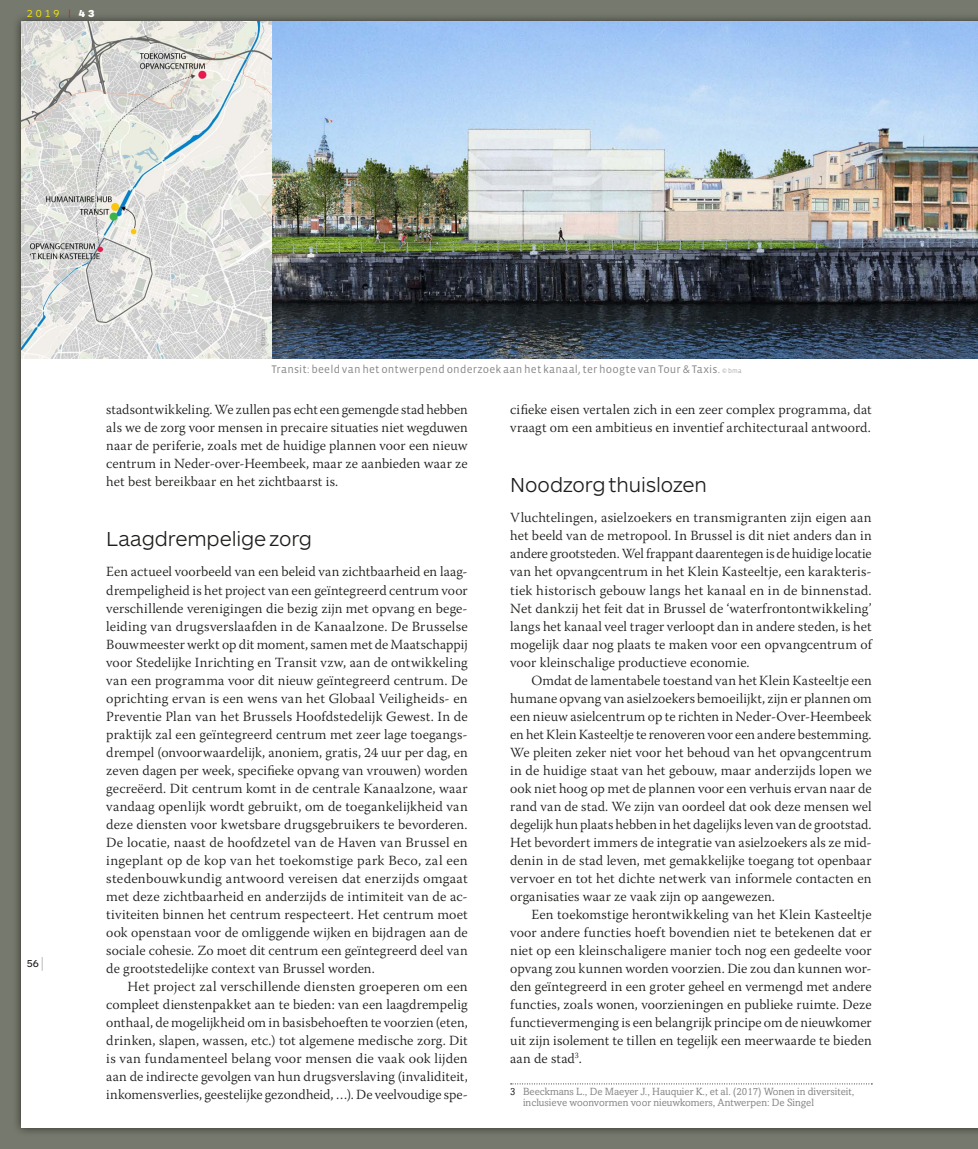
<style>
.page{position:relative;width:978px;height:1149px;background:#fff}
.page>*{position:absolute;margin:0;border:0;box-sizing:border-box;transform-origin:0 0}
.t1{font:300 21px "ARS Maquette";letter-spacing:-.005em;color:#1d1d1b}
.t2{font:300 13.95px/18px "Warnock Pro";letter-spacing:.005em;color:#1d1d1b;text-align:justify}
.t3{font:11.25px "Vista Sans";letter-spacing:.015em;color:#878787}
.t4{font:10.5px/11.2px "Amasis";color:#878787}
.t5{font:300 10.5px "ARS Maquette";color:#ffed00}
.t6{font:10.5px "ARS Maquette";color:#1d1d1b}
.t7{font:300 6px "Vista Sans";color:#878787}
.s1{color:#e30613}
.s2{font-weight:900;color:#fff}
.s3{font-weight:300;font-size:16.8px}
.s4{font-weight:300;font-size:6.75px}
.s5{color:#1d1d1b}
</style>
<div class="page">
<div style="left:0;top:0;width:978px;height:1148px;background:#76796d"></div>
<div style="left:12px;top:12px;width:966px;height:1124px;background:#1d1d1b;opacity:.75"></div>
<div style="left:21px;top:21px;width:957px;height:1106px;background:#fff"></div>
<img style="left:21px;top:21px;width:957px;height:337px">
<svg style="left:511px;top:1083px;width:361px;height:1px"></svg>
<p class="t5" style="left:27px;top:7px;width:69px">2019 <span class="s1">|</span> <span class="s2">43</span></p>
<p class="t6" style="left:27px;top:956px;width:18px">56 <span class="s3">|</span></p>
<p class="t7" style="left:260px;top:346px;width:19px;rotate:-90deg">© bma</p>
<p class="t3" style="left:272px;top:364px;width:472px">Transit: beeld van het ontwerpend onderzoek aan het kanaal, ter hoogte van Tour &amp; Taxis. <span class="s4">© bma</span></p>
<p class="t2" style="left:106px;top:400px;width:363px">stadsontwikkeling. We zullen pas echt een gemengde stad hebben als we de zorg voor mensen in precaire situaties niet wegduwen naar de periferie, zoals met de huidige plannen voor een nieuw centrum in Neder-over-Heembeek, maar ze aanbieden waar ze het best bereikbaar en het zichtbaarst is.</p>
<h1 class="t1" style="left:106px;top:525px;width:207px">Laagdrempelige zorg</h1>
<p class="t2" style="left:106px;top:562px;width:363px">Een actueel voorbeeld van een beleid van zichtbaarheid en laag&shy;drempeligheid is het project van een geïntegreerd centrum voor verschillende verenigingen die bezig zijn met opvang en bege&shy;leiding van drugsverslaafden in de Kanaalzone. De Brusselse Bouwmeester werkt op dit moment, samen met de Maatschappij voor Stedelijke Inrichting en Transit vzw, aan de ontwikkeling van een programma voor dit nieuw geïntegreerd centrum. De oprichting ervan is een wens van het Globaal Veiligheids- en Preventie Plan van het Brussels Hoofdstedelijk Gewest. In de praktijk zal een geïntegreerd centrum met zeer lage toegangs&shy;drempel (onvoorwaardelijk, anoniem, gratis, 24 uur per dag, en zeven dagen per week, specifieke opvang van vrouwen) worden gecreëerd. Dit centrum komt in de centrale Kanaalzone, waar vandaag openlijk wordt gebruikt, om de toegankelijkheid van deze diensten voor kwetsbare drugsgebruikers te bevorderen.<br>De locatie, naast de hoofdzetel van de Haven van Brussel en ingeplant op de kop van het toekomstige park Beco, zal een stedenbouwkundig antwoord vereisen dat enerzijds omgaat met deze zichtbaarheid en anderzijds de intimiteit van de ac&shy;tiviteiten binnen het centrum respecteert. Het centrum moet ook openstaan voor de omliggende wijken en bijdragen aan de sociale cohesie. Zo moet dit centrum een geïntegreerd deel van de grootstedelijke context van Brussel worden.</p>
<p class="t2" style="left:106px;top:976px;width:363px;text-indent:21px">Het project zal verschillende diensten groeperen om een compleet dienstenpakket aan te bieden: van een laagdrempelig onthaal, de mogelijkheid om in basisbehoeften te voorzien (eten, drinken, slapen, wassen, etc.) tot algemene medische zorg. Dit is van fundamenteel belang voor mensen die vaak ook lijden aan de indirecte gevolgen van hun drugsverslaving (invaliditeit, inkomensverlies, geestelijke gezondheid, …). De veelvoudige spe-</p>
<p class="t2" style="left:510px;top:400px;width:363px">cifieke eisen vertalen zich in een zeer complex programma, dat vraagt om een ambitieus en inventief architecturaal antwoord.</p>
<h1 class="t1" style="left:510px;top:471px;width:198px">Noodzorg thuislozen</h1>
<p class="t2" style="left:510px;top:508px;width:363px">Vluchtelingen, asielzoekers en transmigranten zijn eigen aan het beeld van de metropool. In Brussel is dit niet anders dan in andere grootsteden. Wel frappant daarentegen is de huidige locatie van het opvangcentrum in het Klein Kasteeltje, een karakteris&shy;tiek historisch gebouw langs het kanaal en in de binnenstad.<br>Net dankzij het feit dat in Brussel de ‘waterfrontontwikkeling’ langs het kanaal veel trager verloopt dan in andere steden, is het mogelijk daar nog plaats te maken voor een opvangcentrum of voor kleinschalige productieve economie.</p>
<p class="t2" style="left:510px;top:670px;width:363px;text-indent:21px">Omdat de lamentabele toestand van het Klein Kasteeltje een humane opvang van asielzoekers bemoeilijkt, zijn er plannen om een nieuw asielcentrum op te richten in Neder-Over-Heembeek en het Klein Kasteeltje te renoveren voor een andere bestemming.<br>We pleiten zeker niet voor het behoud van het opvangcentrum in de huidige staat van het gebouw, maar anderzijds lopen we ook niet hoog op met de plannen voor een verhuis ervan naar de rand van de stad. We zijn van oordeel dat ook deze mensen wel degelijk hun plaats hebben in het dagelijks leven van de grootstad.<br>Het bevordert immers de integratie van asielzoekers als ze mid&shy;denin in de stad leven, met gemakkelijke toegang tot openbaar vervoer en tot het dichte netwerk van informele contacten en organisaties waar ze vaak zijn op aangewezen.</p>
<p class="t2" style="left:510px;top:904px;width:363px;text-indent:21px">Een toekomstige herontwikkeling van het Klein Kasteeltje voor andere functies hoeft bovendien niet te betekenen dat er niet op een kleinschaligere manier toch nog een gedeelte voor opvang zou kunnen worden voorzien. Die zou dan kunnen wor&shy;den geïntegreerd in een groter geheel en vermengd met andere functies, zoals wonen, voorzieningen en publieke ruimte. Deze functievermenging is een belangrijk principe om de nieuwkomer uit zijn isolement te tillen en tegelijk een meerwaarde te bieden aan de stad<sup>3</sup>.</p>
<p class="t4" style="left:523px;top:1085px;width:333px;text-indent:-13px"><span class="s5">3</span> Beeckmans L., De Maeyer J., Hauquier K., et al. (2017) Wonen in diversiteit, inclusieve woonvormen voor nieuwkomers, Antwerpen: De Singel</p>
</div>
